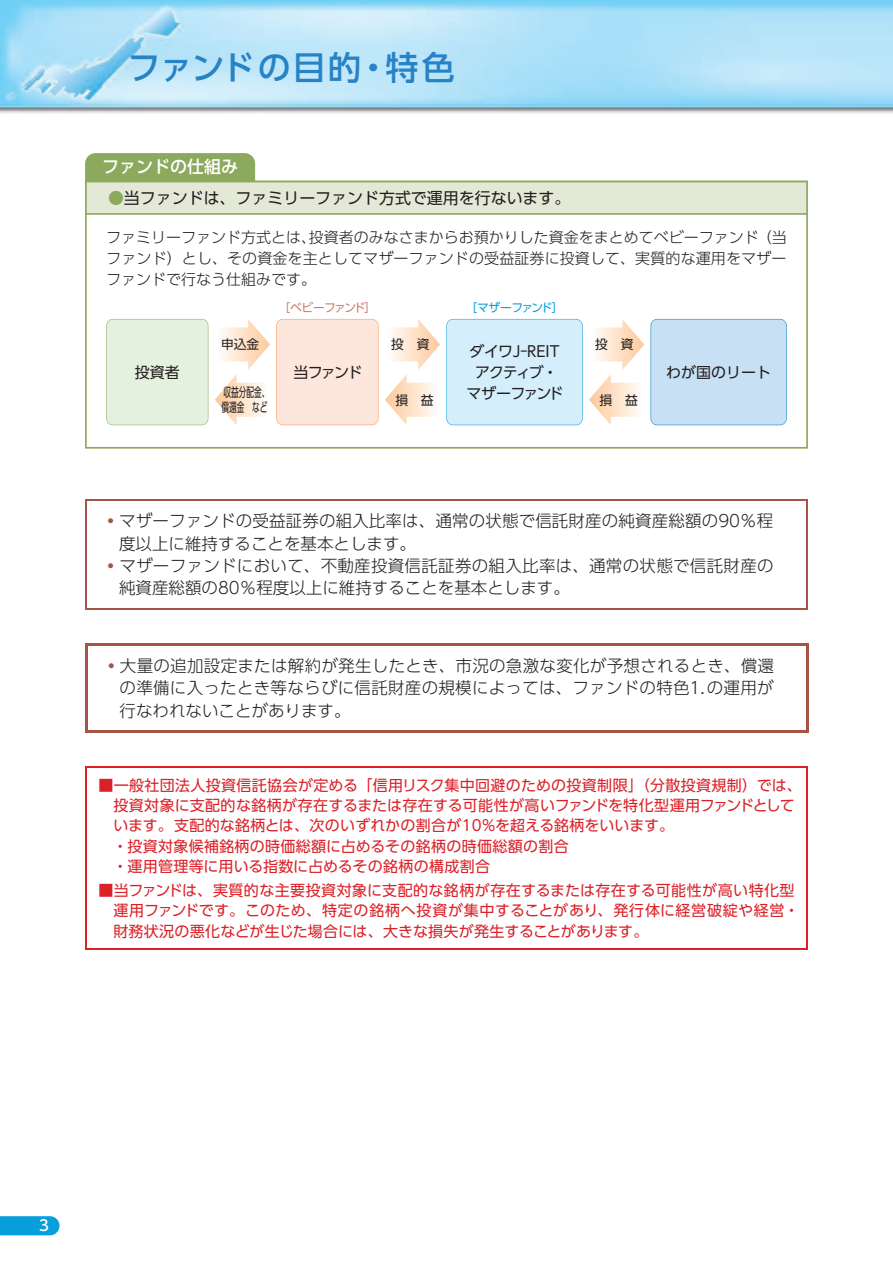
<style>
.page{position:relative;width:893px;height:1263px;background:#fff}
.page>*{position:absolute;margin:0;border:0;box-sizing:border-box;transform-origin:0 0}
.t1{font:500 33px "UD Shin Go Pro";letter-spacing:.065em;color:#2783c5}
.t2{font:500 16.95px "UD Shin Go Pro";color:#fff}
.t3{font:300 16.5px/22.4px "UD Shin Go Pro";letter-spacing:.01em;color:#231f20;text-align:justify}
.t4{font:15.9px "UD Shin Go Pro";color:#231f20}
.t5{font:15px/20.2px "UD Shin Go Pro";letter-spacing:.02em;color:#da2128}
.t6{font:300 15px/21.3px "UD Shin Go Pro";letter-spacing:.01em;color:#231f20;text-align:justify}
.t7{font:15px/21.3px "UD Shin Go Pro";letter-spacing:-.05em;color:#231f20;text-align:center}
.t8{font:15px "UD Shin Go Pro";letter-spacing:-.03em;color:#231f20}
.t9{font:15px "UD Shin Go Pro";color:#231f20}
.t10{font:500 14.85px "UD Shin Go Pro";color:#fff}
.t11{font:12.75px "UD Shin Go Pro";color:#231f20}
.t12{font:12.75px/14.9px "UD Shin Go Pro";color:#231f20;scale:.6 1}
.t13{font:11.7px "UD Shin Go Pro";letter-spacing:-.09em;color:#cb7c67}
.t14{font:11.7px "UD Shin Go Pro";letter-spacing:-.09em;color:#069edb}
.s1{color:#8da95e}
.s2{font-weight:700;color:#a65448}
</style>
<div class="page">
<svg style="left:0;top:1216px;width:60px;height:19px"></svg>
<svg style="left:85px;top:215px;width:723px;height:234px"></svg>
<div style="left:85px;top:153px;width:170px;height:43px;background:#8da95e;border-radius:11px"></div>
<div style="left:106px;top:319px;width:102px;height:106px;background:#e4f1de"></div>
<div style="left:276px;top:319px;width:102px;height:106px;background:#fde7dc"></div>
<div style="left:446px;top:319px;width:137px;height:106px;background:#d4effb"></div>
<div style="left:651px;top:319px;width:136px;height:106px;background:#c7e0f3"></div>
<svg style="left:85px;top:181px;width:723px;height:34px;background:#dbe2cb"></svg>
<svg style="left:215px;top:319px;width:55px;height:106px"></svg>
<svg style="left:385px;top:319px;width:55px;height:106px"></svg>
<svg style="left:589px;top:319px;width:55px;height:106px"></svg>
<hr style="left:85px;top:500px;width:723px;height:1px;background:#a65448">
<hr style="left:85px;top:501px;width:1px;height:108px;background:#a65448">
<hr style="left:807px;top:501px;width:1px;height:108px;background:#a65448">
<hr style="left:85px;top:609px;width:723px;height:1px;background:#a65448">
<hr style="left:85px;top:644px;width:724px;height:2px;background:#a65448">
<hr style="left:85px;top:646px;width:2px;height:84px;background:#a65448">
<hr style="left:807px;top:646px;width:2px;height:84px;background:#a65448">
<hr style="left:85px;top:730px;width:724px;height:2px;background:#a65448">
<hr style="left:85px;top:766px;width:723px;height:2px;background:#da2128">
<hr style="left:85px;top:768px;width:1px;height:180px;background:#da2128">
<hr style="left:807px;top:768px;width:1px;height:180px;background:#da2128">
<hr style="left:85px;top:948px;width:723px;height:1px;background:#da2128">
<img style="left:0;top:0;width:893px;height:114px">
<h1 class="t1" style="left:128px;top:41px;width:329px">ファンドの目的・特色</h1>
<p class="t2" style="left:102px;top:153px;width:138px">ファンドの仕組み</p>
<p class="t4" style="left:108px;top:185px;width:464px"><span class="s1">●</span>当ファンドは、ファミリーファンド方式で運用を行ないます。</p>
<p class="t6" style="left:106px;top:226px;width:682px">ファミリーファンド方式とは、投資者のみなさまからお預かりした資金をまとめてベビーファンド（当ファンド）とし、その資金を主としてマザーファンドの受益証券に投資して、実質的な運用をマザーファンドで行なう仕組みです。</p>
<p class="t13" style="left:279px;top:298px;width:99px">［ベビーファンド］</p>
<p class="t14" style="left:466px;top:298px;width:99px">［マザーファンド］</p>
<p class="t11" style="left:221px;top:334px;width:40px">申込金</p>
<p class="t12" style="left:222px;top:384px;width:81px">収益分配金、償還金 など</p>
<p class="t8" style="left:135px;top:360px;width:46px">投資者</p>
<p class="t8" style="left:294px;top:360px;width:70px">当ファンド</p>
<p class="t11" style="left:391px;top:334px;width:40px">投　資</p>
<p class="t11" style="left:395px;top:389px;width:40px">損　益</p>
<p class="t7" style="left:466px;top:340px;width:98px">ダイワJ－REITアクティブ・マザーファンド</p>
<p class="t11" style="left:595px;top:334px;width:40px">投　資</p>
<p class="t11" style="left:600px;top:389px;width:40px">損　益</p>
<p class="t9" style="left:666px;top:360px;width:106px">わが国のリート</p>
<p class="t3" style="left:103px;top:509px;width:672px"><span class="s2">・</span>マザーファンドの受益証券の組入比率は、通常の状態で信託財産の純資産総額の90％程</p>
<p class="t3" style="left:119px;top:532px;width:298px">度以上に維持することを基本とします。</p>
<p class="t3" style="left:103px;top:554px;width:672px"><span class="s2">・</span>マザーファンドにおいて、不動産投資信託証券の組入比率は、通常の状態で信託財産の</p>
<p class="t3" style="left:119px;top:576px;width:452px">純資産総額の80％程度以上に維持することを基本とします。</p>
<p class="t3" style="left:120px;top:654px;width:656px;text-indent:-16px"><span class="s2">・</span>大量の追加設定または解約が発生したとき、市況の急激な変化が予想されるとき、償還の準備に入ったとき等ならびに信託財産の規模によっては、ファンドの特色1.の運用が行なわれないことがあります。</p>
<p class="t5" style="left:98px;top:775px;width:705px">■一般社団法人投資信託協会が定める「信用リスク集中回避のための投資制限」（分散投資規制）では、</p>
<p class="t5" style="left:113px;top:795px;width:683px">投資対象に支配的な銘柄が存在するまたは存在する可能性が高いファンドを特化型運用ファンドとして</p>
<p class="t5" style="left:113px;top:815px;width:562px">います。支配的な銘柄とは、次のいずれかの割合が10%を超える銘柄をいいます。</p>
<p class="t5" style="left:98px;top:835px;width:472px">　・投資対象候補銘柄の時価総額に占めるその銘柄の時価総額の割合</p>
<p class="t5" style="left:98px;top:855px;width:393px">　・運用管理等に用いる指数に占めるその銘柄の構成割合</p>
<p class="t5" style="left:113px;top:880px;width:687px;text-indent:-15px">■当ファンドは、実質的な主要投資対象に支配的な銘柄が存在するまたは存在する可能性が高い特化型運用ファンドです。このため、特定の銘柄へ投資が集中することがあり、発行体に経営破綻や経営・財務状況の悪化などが生じた場合には、大きな損失が発生することがあります。</p>
<p class="t10" style="left:39px;top:1214px;width:11px">3</p>
</div>
